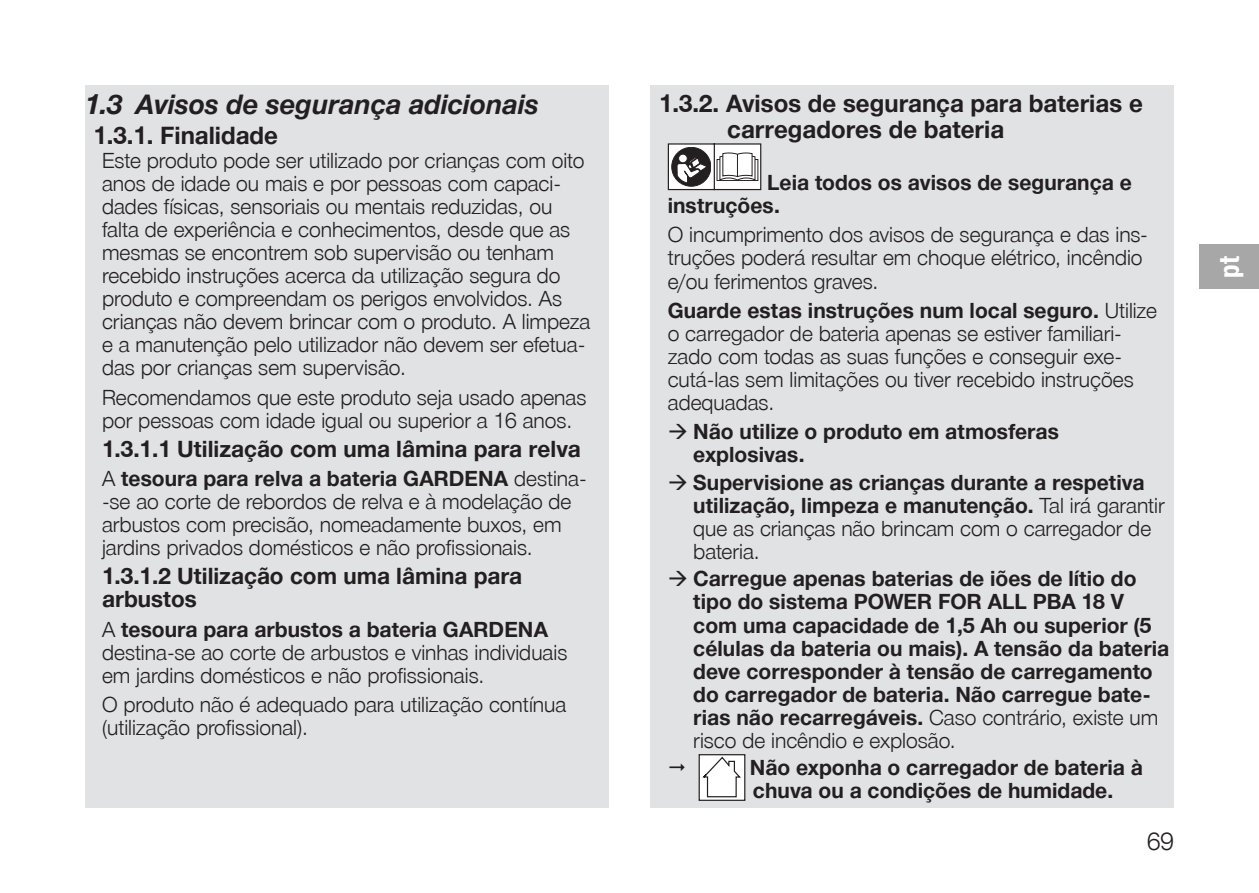
<style>
.page{position:relative;width:1259px;height:893px;background:#fff}
.page>*{position:absolute;margin:0;border:0;box-sizing:border-box;transform-origin:0 0}
.t1{font:italic 700 27px "Gardena Sans";color:#231f20}
.country_code{font:700 27px "Gardena Sans Cond";color:#fff}
.t2{font:700 24px/26.4px "Gardena Sans";color:#231f20}
.t3{font:24px "Gardena Sans";color:#231f20}
.paragraph_text_safety{font:700 22.5px/23.1px "Gardena Sans";color:#231f20}
.paragraph_text_safety-2{font:21px/23.1px "Gardena Sans";color:#231f20}
.paragraph_text_safety-3{font:700 21px/23.1px "Gardena Sans";color:#231f20}
.s1{font-weight:700}
.s2{font-weight:400}
</style>
<div class="page">
<div style="left:651px;top:85px;width:523px;height:101px;background:#e1e2e4"></div>
<div style="left:651px;top:157px;width:523px;height:70px;background:#e1e2e4"></div>
<div style="left:651px;top:210px;width:523px;height:92px;background:#e1e2e4"></div>
<div style="left:651px;top:285px;width:523px;height:139px;background:#e1e2e4"></div>
<div style="left:651px;top:398px;width:523px;height:70px;background:#e1e2e4"></div>
<div style="left:651px;top:448px;width:523px;height:116px;background:#e1e2e4"></div>
<div style="left:651px;top:545px;width:523px;height:208px;background:#e1e2e4"></div>
<div style="left:651px;top:743px;width:523px;height:65px;background:#e1e2e4"></div>
<svg style="left:668px;top:143px;width:93px;height:47px;background:#aeadad"></svg>
<div style="left:699px;top:755px;width:46px;height:45px;background:#fff"></div>
<svg style="left:702px;top:756px;width:39px;height:42px"></svg>
<div style="left:698px;top:754px;width:47px;height:47px;border:1px solid #231f20"></div>
<div style="left:85px;top:85px;width:523px;height:78px;background:#e1e2e4"></div>
<div style="left:85px;top:135px;width:523px;height:254px;background:#e1e2e4"></div>
<div style="left:85px;top:372px;width:523px;height:69px;background:#e1e2e4"></div>
<div style="left:85px;top:423px;width:523px;height:48px;background:#e1e2e4"></div>
<div style="left:85px;top:453px;width:523px;height:116px;background:#e1e2e4"></div>
<div style="left:85px;top:550px;width:523px;height:71px;background:#e1e2e4"></div>
<div style="left:85px;top:604px;width:523px;height:92px;background:#e1e2e4"></div>
<div style="left:85px;top:679px;width:523px;height:129px;background:#e1e2e4"></div>
<div style="left:1199px;top:244px;width:60px;height:45px;background:#a8a7a7"></div>
<p class="t1" style="left:85px;top:84px;width:455px">1.3 Avisos de segurança adicionais</p>
<p class="t2" style="left:94px;top:121px;width:186px">1.3.1. Finalidade</p>
<p class="paragraph_text_safety-2" style="left:102px;top:148px;width:490px">Este produto pode ser utilizado por crianças com oito anos de idade ou mais e por pessoas com capaci&shy;dades físicas, sensoriais ou mentais reduzidas, ou falta de experiência e conhecimentos, desde que as mesmas se encontrem sob supervisão ou tenham recebido instruções acerca da utilização segura do produto e compreendam os perigos envolvidos. As crianças não devem brincar com o produto. A limpeza e a manutenção pelo utilizador não devem ser efetua&shy;das por crianças sem supervisão.</p>
<p class="paragraph_text_safety-2" style="left:102px;top:385px;width:486px">Recomendamos que este produto seja usado apenas por pessoas com idade igual ou superior a 16 anos.</p>
<p class="paragraph_text_safety" style="left:102px;top:436px;width:480px">1.3.1.1 Utilização com uma lâmina para relva</p>
<p class="paragraph_text_safety-2" style="left:102px;top:466px;width:486px">A <span class="s1">tesoura para relva a bateria GARDENA</span> destina--se ao corte de rebordos de relva e à modelação de arbustos com precisão, nomeadamente buxos, em jardins privados domésticos e não profissionais.</p>
<p class="paragraph_text_safety" style="left:102px;top:563px;width:421px">1.3.1.2 Utilização com uma lâmina para arbustos</p>
<p class="paragraph_text_safety-2" style="left:102px;top:617px;width:467px">A <span class="s1">tesoura para arbustos a bateria GARDENA </span>destina-se ao corte de arbustos e vinhas individuais em jardins domésticos e não profissionais.</p>
<p class="paragraph_text_safety-2" style="left:102px;top:692px;width:466px">O produto não é adequado para utilização contínua (utilização profissional).</p>
<p class="t2" style="left:727px;top:88px;width:417px;text-indent:-68px">1.3.2. Avisos de segurança para baterias e carregadores de bateria</p>
<p class="paragraph_text_safety-3" style="left:668px;top:170px;width:465px;text-indent:99px">Leia todos os avisos de segurança e instruções.</p>
<p class="paragraph_text_safety-2" style="left:668px;top:222px;width:482px">O incumprimento dos avisos de segurança e das ins&shy;truções poderá resultar em choque elétrico, incêndio e/ou ferimentos graves.</p>
<p class="paragraph_text_safety-2" style="left:668px;top:298px;width:490px"><span class="s1">Guarde estas instruções num local seguro.</span> Utilize o carregador de bateria apenas se estiver familiari&shy;zado com todas as suas funções e conseguir exe&shy;cutá-las sem limitações ou tiver recebido instruções adequadas.</p>
<p class="paragraph_text_safety-3" style="left:693px;top:419px;width:367px">Não utilize o produto em atmosferas explosivas.</p>
<p class="paragraph_text_safety-3" style="left:693px;top:469px;width:473px">Supervisione as crianças durante a respetiva utilização, limpeza e manutenção. <span class="s2">Tal irá garantir que as crianças não brincam com o carregador de bateria.</span></p>
<p class="paragraph_text_safety-3" style="left:693px;top:566px;width:477px">Carregue apenas baterias de iões de lítio do tipo do sistema POWER FOR ALL PBA 18 V com uma capacidade de 1,5 Ah ou superior (5 células da bateria ou mais). A tensão da bateria deve corresponder à tensão de carregamento do carregador de bateria. Não carregue bate&shy;rias não recarregáveis. <span class="s2">Caso contrário, existe um risco de incêndio e explosão.</span></p>
<p class="paragraph_text_safety-3" style="left:750px;top:755px;width:394px">Não exponha o carregador de bateria à chuva ou a condições de humidade.</p>
<p class="t3" style="left:1147px;top:825px;width:28px">69</p>
<p class="country_code" style="left:1210px;top:278px;width:23px;rotate:-90deg">pt</p>
</div>
